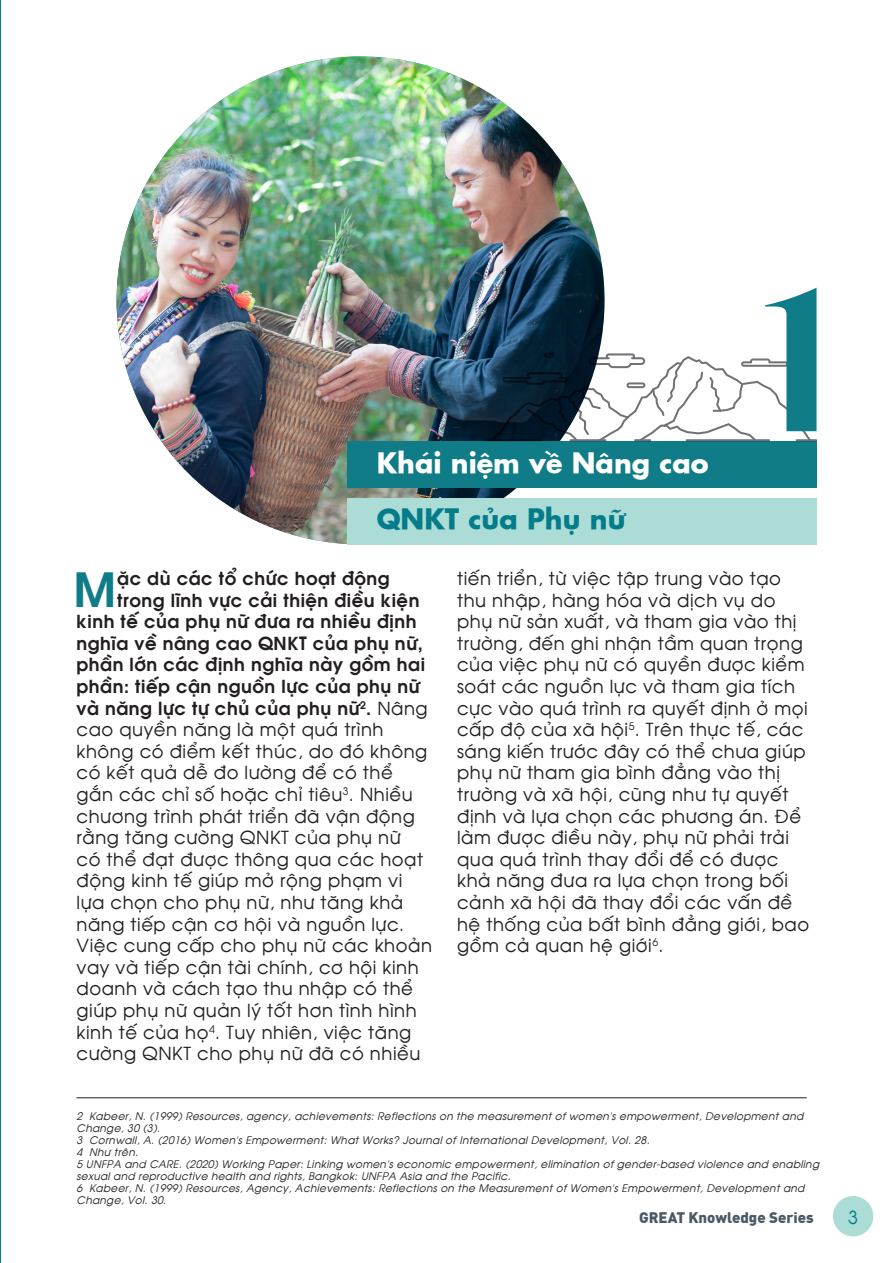
<style>
.page{position:relative;width:893px;height:1263px;background:#fff}
.page>*{position:absolute;margin:0;border:0;box-sizing:border-box;transform-origin:0 0}
.t1{font:202.8px "SVN Sunflora";color:#107c88}
.Paragraph_Style_1{font:47.25px "SVN Avobold";color:#107c88}
.Paragraph_Style_1-2{font:700 27px/55.5px "SFU Futura";color:#fff}
.Paragraph_Style_1-3{font:18px/21.6px "SVN Avo";letter-spacing:.03em;color:#231f20}
.Paragraph_Style_1-4{font:18px "SVN Avobold";letter-spacing:.03em;color:#231f20}
.t2{font:18px "SVN Avo";color:#047c89}
.t3{font:900 15px "GMVDIN Pro";color:#4a5966}
.t4{font:10.5px/12px "SVN Avoitalic";letter-spacing:.03em;color:#231f20}
.s1{color:#047c89}
.s2{font-family:"SVN Avo"}
</style>
<div class="page">
<img style="left:117px;top:57px;width:487px;height:487px">
<hr style="left:0;top:0;width:1px;height:1263px;background:#047c89">
<div style="left:347px;top:441px;width:469px;height:47px;background:#107c88"></div>
<div style="left:347px;top:498px;width:469px;height:46px;background:#abdcd6"></div>
<hr style="left:484px;top:439px;width:57px;height:2px;background:#717275">
<hr style="left:796px;top:439px;width:21px;height:2px;background:#717275">
<svg style="left:491px;top:353px;width:320px;height:88px"></svg>
<hr style="left:77px;top:1097px;width:730px;height:1px;background:#231f20">
<div style="left:833px;top:1196px;width:40px;height:40px;background:#abdcd6;border-radius:50%"></div>
<p class="Paragraph_Style_1-2" style="left:377px;top:432px;width:334px">Khái niệm về Nâng cao<br><span class="s1">QNKT của Phụ nữ</span></p>
<p class="t1" style="left:754px;top:215px;width:75px">1</p>
<p class="Paragraph_Style_1" style="left:73px;top:551px;width:44px">M</p>
<p class="Paragraph_Style_1-4" style="left:117px;top:564px;width:274px">ặc dù các tổ chức hoạt động</p>
<p class="Paragraph_Style_1-4" style="left:117px;top:586px;width:304px">trong lĩnh vực cải thiện điều kiện</p>
<p class="Paragraph_Style_1-4" style="left:77px;top:607px;width:342px">kinh tế của phụ nữ đưa ra nhiều định</p>
<p class="Paragraph_Style_1-4" style="left:77px;top:629px;width:348px">nghĩa về nâng cao QNKT của phụ nữ,</p>
<p class="Paragraph_Style_1-4" style="left:77px;top:650px;width:350px">phần lớn các định nghĩa này gồm hai</p>
<p class="Paragraph_Style_1-4" style="left:77px;top:672px;width:345px">phần: tiếp cận nguồn lực của phụ nữ</p>
<p class="Paragraph_Style_1-4" style="left:77px;top:694px;width:353px">và năng lực tự chủ của phụ nữ<sup>2</sup>. <span class="s2">Nâng</span></p>
<p class="Paragraph_Style_1-3" style="left:77px;top:717px;width:309px">cao quyền năng là một quá trình</p>
<p class="Paragraph_Style_1-3" style="left:77px;top:739px;width:352px">không có điểm kết thúc, do đó không</p>
<p class="Paragraph_Style_1-3" style="left:77px;top:761px;width:318px">có kết quả dễ đo lường để có thể</p>
<p class="Paragraph_Style_1-3" style="left:77px;top:782px;width:338px">gắn các chỉ số hoặc chỉ tiêu<sup>3</sup>. Nhiều</p>
<p class="Paragraph_Style_1-3" style="left:77px;top:804px;width:340px">chương trình phát triển đã vận động</p>
<p class="Paragraph_Style_1-3" style="left:77px;top:825px;width:326px">rằng tăng cường QNKT của phụ nữ</p>
<p class="Paragraph_Style_1-3" style="left:77px;top:847px;width:348px">có thể đạt được thông qua các hoạt</p>
<p class="Paragraph_Style_1-3" style="left:77px;top:869px;width:327px">động kinh tế giúp mở rộng phạm vi</p>
<p class="Paragraph_Style_1-3" style="left:77px;top:890px;width:328px">lựa chọn cho phụ nữ, như tăng khả</p>
<p class="Paragraph_Style_1-3" style="left:77px;top:912px;width:329px">năng tiếp cận cơ hội và nguồn lực.</p>
<p class="Paragraph_Style_1-3" style="left:77px;top:933px;width:357px">Việc cung cấp cho phụ nữ các khoản</p>
<p class="Paragraph_Style_1-3" style="left:77px;top:955px;width:344px">vay và tiếp cận tài chính, cơ hội kinh</p>
<p class="Paragraph_Style_1-3" style="left:77px;top:977px;width:338px">doanh và cách tạo thu nhập có thể</p>
<p class="Paragraph_Style_1-3" style="left:77px;top:998px;width:342px">giúp phụ nữ quản lý tốt hơn tình hình</p>
<p class="Paragraph_Style_1-3" style="left:77px;top:1020px;width:336px">kinh tế của họ<sup>4</sup>. Tuy nhiên, việc tăng</p>
<p class="Paragraph_Style_1-3" style="left:77px;top:1041px;width:345px">cường QNKT cho phụ nữ đã có nhiều</p>
<p class="Paragraph_Style_1-3" style="left:457px;top:566px;width:354px">tiến triển, từ việc tập trung vào tạo thu nhập, hàng hóa và dịch vụ do phụ nữ sản xuất, và tham gia vào thị trường, đến ghi nhận tầm quan trọng của việc phụ nữ có quyền được kiểm soát các nguồn lực và tham gia tích cực vào quá trình ra quyết định ở mọi cấp độ của xã hội<sup>5</sup>. Trên thực tế, các sáng kiến trước đây có thể chưa giúp phụ nữ tham gia bình đẳng vào thị trường và xã hội, cũng như tự quyết định và lựa chọn các phương án. Để làm được điều này, phụ nữ phải trải qua quá trình thay đổi để có được khả năng đưa ra lựa chọn trong bối cảnh xã hội đã thay đổi các vấn đề hệ thống của bất bình đẳng giới, bao gồm cả quan hệ giới<sup>6</sup>.</p>
<p class="t4" style="left:77px;top:1109px;width:728px">2 Kabeer, N. (1999) Resources, agency, achievements: Reflections on the measurement of women’s empowerment, Development and<br>Change, 30 (3).</p>
<p class="t4" style="left:77px;top:1133px;width:575px">3 Cornwall, A. (2016) Women’s Empowerment: What Works? Journal of International Development, Vol. 28.</p>
<p class="t4" style="left:77px;top:1145px;width:63px">4 Như trên.</p>
<p class="t4" style="left:77px;top:1157px;width:744px">5 UNFPA and CARE. (2020) Working Paper: Linking women’s economic empowerment, elimination of gender-based violence and enabling sexual and reproductive health and rights, Bangkok: UNFPA Asia and the Pacific.</p>
<p class="t4" style="left:77px;top:1181px;width:729px">6 Kabeer, N. (1999) Resources, Agency, Achievements: Reflections on the Measurement of Women’s Empowerment, Development and<br>Change, Vol. 30.</p>
<p class="t3" style="left:639px;top:1206px;width:176px">GREAT Knowledge Series</p>
<p class="t2" style="left:848px;top:1204px;width:11px">3</p>
</div>
